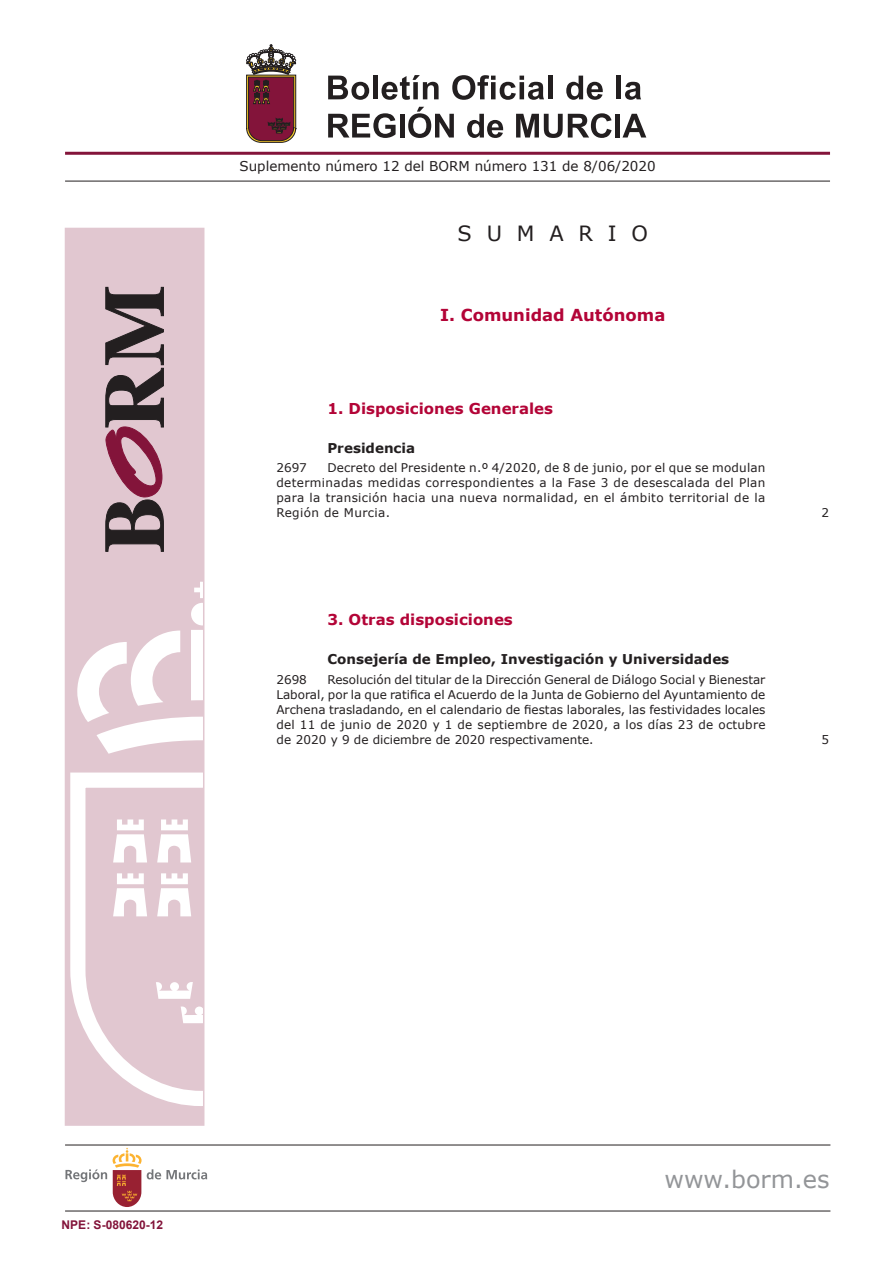
<style>
.page{position:relative;width:893px;height:1263px;background:#fff}
.page>*{position:absolute;margin:0;border:0;box-sizing:border-box;transform-origin:0 0}
.t1{font:24px "Verdana";color:#939598}
.t2{font:21px "Verdana";color:#231f20}
.t3{font:700 16.5px "Verdana";color:#b30437}
.t4{font:700 15px "Verdana";color:#b30437}
.t5{font:700 13.5px "Verdana";color:#231f20}
.t6{font:13.5px "Verdana";color:#231f20}
.t7{font:12px/15px "Verdana";letter-spacing:.02em;color:#231f20;text-align:justify}
.t8{font:700 12px "Arial";color:#83143a}
</style>
<div class="page">
<hr style="left:65px;top:152px;width:765px;height:3px;background:#83143a">
<svg style="left:328px;top:113px;width:68px;height:25px"></svg>
<div style="left:400px;top:114px;width:5px;height:24px;background:#231f20"></div>
<svg style="left:408px;top:107px;width:46px;height:31px"></svg>
<svg style="left:467px;top:114px;width:36px;height:24px"></svg>
<svg style="left:516px;top:113px;width:96px;height:25px"></svg>
<hr style="left:616px;top:114px;width:4px;height:24px;background:#231f20">
<svg style="left:622px;top:114px;width:24px;height:24px"></svg>
<svg style="left:328px;top:76px;width:41px;height:24px"></svg>
<div style="left:373px;top:76px;width:5px;height:23px;background:#231f20"></div>
<svg style="left:382px;top:75px;width:57px;height:25px"></svg>
<svg style="left:452px;top:75px;width:92px;height:25px"></svg>
<div style="left:548px;top:76px;width:5px;height:23px;background:#231f20"></div>
<svg style="left:566px;top:76px;width:37px;height:24px"></svg>
<hr style="left:617px;top:76px;width:4px;height:23px;background:#231f20">
<svg style="left:625px;top:82px;width:16px;height:18px"></svg>
<hr style="left:65px;top:181px;width:765px;height:1px;background:#231f20">
<div style="left:65px;top:228px;width:139px;height:897px;background:#e1c7d0"></div>
<svg style="left:70px;top:772px;width:131px;height:334px"></svg>
<svg style="left:156px;top:958px;width:45px;height:90px"></svg>
<svg style="left:113px;top:819px;width:78px;height:97px"></svg>
<svg style="left:77px;top:582px;width:124px;height:172px"></svg>
<svg style="left:105px;top:287px;width:59px;height:265px"></svg>
<svg style="left:246px;top:45px;width:50px;height:98px;background:#824b53"></svg>
<hr style="left:65px;top:1144px;width:765px;height:1px;background:#231f20">
<svg style="left:113px;top:1148px;width:94px;height:59px"></svg>
<svg style="left:65px;top:1169px;width:42px;height:13px"></svg>
<hr style="left:65px;top:1210px;width:765px;height:1px;background:#231f20">
<p class="t6" style="left:239px;top:157px;width:418px">Suplemento número 12 del BORM número 131 de 8/06/2020</p>
<h2 class="t2" style="left:458px;top:219px;width:192px">S U M A R I O</h2>
<h3 class="t3" style="left:440px;top:303px;width:227px">I. Comunidad Autónoma</h3>
<p class="t4" style="left:327px;top:398px;width:227px">1. Disposiciones Generales</p>
<p class="t5" style="left:327px;top:438px;width:89px">Presidencia</p>
<p class="t7" style="left:276px;top:460px;width:491px;text-indent:51px">Decreto del Presidente n.º 4/2020, de 8 de junio, por el que se modulan determinadas medidas correspondientes a la Fase 3 de desescalada del Plan para la transición hacia una nueva normalidad, en el ámbito territorial de la Región de Murcia.</p>
<p class="t7" style="left:276px;top:460px;width:32px">2697</p>
<p class="t4" style="left:327px;top:609px;width:187px">3. Otras disposiciones</p>
<p class="t5" style="left:327px;top:650px;width:403px">Consejería de Empleo, Investigación y Universidades</p>
<p class="t7" style="left:276px;top:672px;width:491px;text-indent:51px">Resolución del titular de la Dirección General de Diálogo Social y Bienestar Laboral, por la que ratifica el Acuerdo de la Junta de Gobierno del Ayuntamiento de Archena trasladando, en el calendario de fiestas laborales, las festividades locales del 11 de junio de 2020 y 1 de septiembre de 2020, a los días 23 de octubre de 2020 y 9 de diciembre de 2020 respectivamente.</p>
<p class="t7" style="left:276px;top:672px;width:32px">2698</p>
<p class="t7" style="left:822px;top:505px;width:9px">2</p>
<p class="t7" style="left:822px;top:732px;width:9px">5</p>
<p class="t8" style="left:62px;top:1216px;width:103px">NPE: S-080620-12</p>
<h1 class="t1" style="left:664px;top:1164px;width:167px">www.borm.es</h1>
</div>
